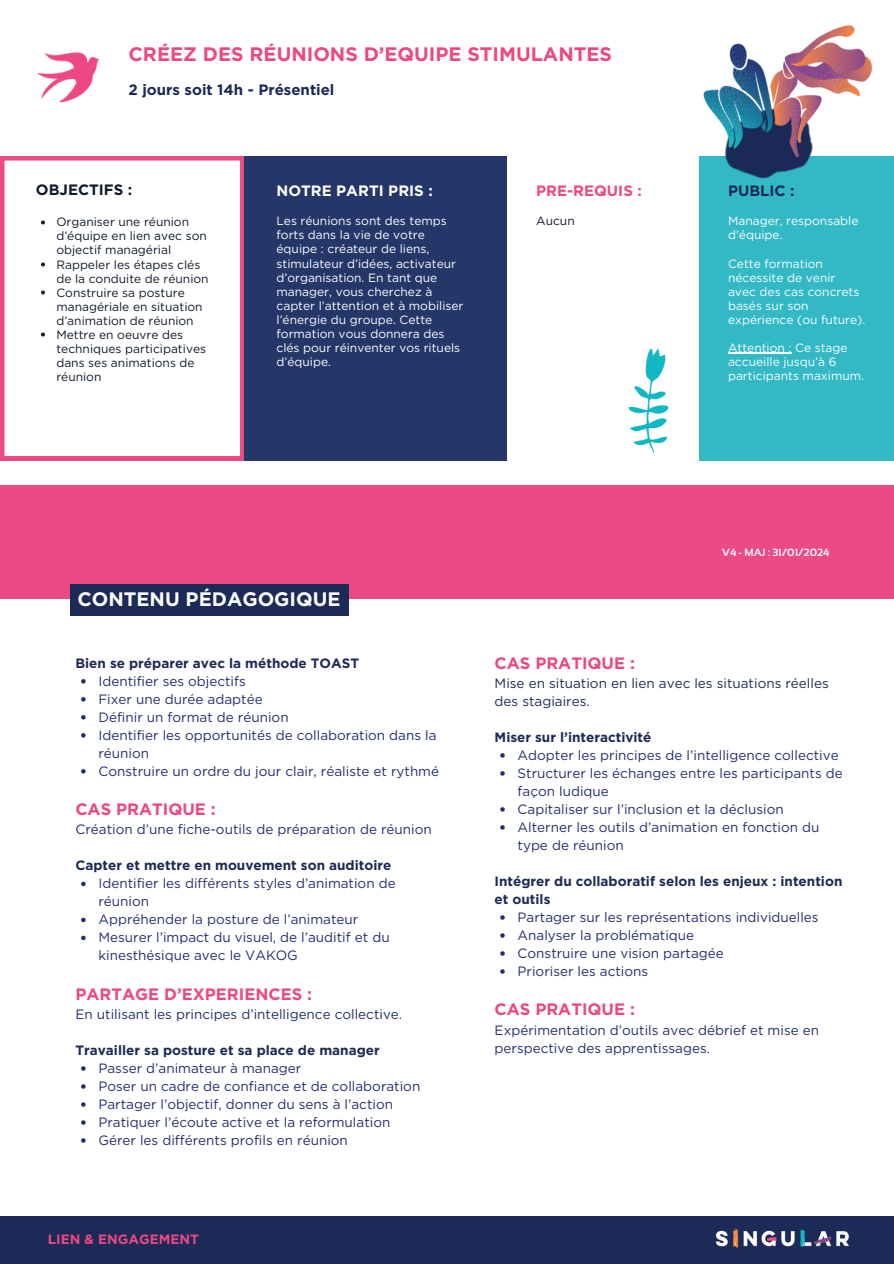
<style>
.page{position:relative;width:894px;height:1264px;background:#fff}
.page>*{position:absolute;margin:0;border:0;box-sizing:border-box;transform-origin:0 0}
.t1{font:700 19.5px "Gotham";color:#ec4884}
.t2{font:700 19.5px "Gotham";color:#fefefe}
.t3{font:700 16.5px "Gotham";color:#ec4884}
.t4{font:700 15px "Gotham";color:#1c2a57}
.t5{font:700 15px "Gotham";color:#fefefe}
.t6{font:700 15px "Gotham";color:#ec4884}
.t7{font:700 15px "Gotham";color:#0f1a2b}
.t8{font:13.5px/18px "Gotham";color:#232d71}
.t9{font:700 13.5px/18px "Gotham";color:#1c2a57}
.t10{font:13.5px/18px "Gotham";color:#1c2a57}
.t11{font:700 13.5px "Gotham";color:#ec4884}
.t12{font:12px/14px "Gotham";color:#fefefe}
.t13{font:12px/14px "Gotham";color:#0f1a2b}
.t14{font:12px/14px "Gotham";color:#fff}
.t15{font:700 10.5px "Sansation";color:#fefefe}
</style>
<div class="page">
<svg style="left:0;top:156px;width:244px;height:304px"></svg>
<div style="left:244px;top:156px;width:263px;height:304px;background:#233567"></div>
<div style="left:0;top:485px;width:893px;height:113px;background:#ec4884"></div>
<div style="left:698px;top:156px;width:195px;height:304px;background:#31b8c5"></div>
<img style="left:38px;top:52px;width:62px;height:51px">
<hr style="left:727px;top:352px;width:64px;height:1px;background:#fff">
<img style="left:725px;top:159px;width:84px;height:20px">
<img style="left:703px;top:25px;width:170px;height:134px">
<div style="left:0;top:1216px;width:893px;height:47px;background:#1c2a57"></div>
<img style="left:628px;top:348px;width:41px;height:104px">
<svg style="left:41px;top:220px;width:4px;height:4px"></svg>
<svg style="left:41px;top:262px;width:4px;height:4px"></svg>
<svg style="left:41px;top:290px;width:4px;height:4px"></svg>
<svg style="left:41px;top:332px;width:4px;height:4px"></svg>
<div style="left:70px;top:584px;width:278px;height:31px;background:#1c2a57"></div>
<svg style="left:81px;top:679px;width:5px;height:4px"></svg>
<svg style="left:81px;top:697px;width:5px;height:4px"></svg>
<svg style="left:81px;top:715px;width:5px;height:4px"></svg>
<svg style="left:81px;top:733px;width:5px;height:4px"></svg>
<svg style="left:81px;top:769px;width:5px;height:4px"></svg>
<svg style="left:81px;top:881px;width:5px;height:5px"></svg>
<svg style="left:81px;top:917px;width:5px;height:5px"></svg>
<svg style="left:81px;top:935px;width:5px;height:5px"></svg>
<svg style="left:81px;top:1066px;width:5px;height:4px"></svg>
<svg style="left:81px;top:1084px;width:5px;height:4px"></svg>
<svg style="left:81px;top:1102px;width:5px;height:4px"></svg>
<svg style="left:81px;top:1120px;width:5px;height:4px"></svg>
<svg style="left:81px;top:1138px;width:5px;height:4px"></svg>
<svg style="left:500px;top:753px;width:4px;height:4px"></svg>
<svg style="left:500px;top:771px;width:4px;height:4px"></svg>
<svg style="left:500px;top:807px;width:4px;height:4px"></svg>
<svg style="left:500px;top:825px;width:4px;height:4px"></svg>
<svg style="left:500px;top:915px;width:4px;height:4px"></svg>
<svg style="left:500px;top:933px;width:4px;height:4px"></svg>
<svg style="left:500px;top:951px;width:4px;height:4px"></svg>
<svg style="left:500px;top:969px;width:4px;height:4px"></svg>
<img style="left:715px;top:1228px;width:134px;height:21px">
<h1 class="t1" style="left:128px;top:42px;width:485px">CRÉEZ DES RÉUNIONS D’EQUIPE STIMULANTES</h1>
<p class="t4" style="left:128px;top:80px;width:207px">2 jours soit 14h - Présentiel</p>
<p class="t7" style="left:36px;top:181px;width:98px">OBJECTIFS :</p>
<p class="t13" style="left:56px;top:215px;width:154px">Organiser une réunion d’équipe en lien avec son objectif managérial<br>Rappeler les étapes clés de la conduite de réunion<br>Construire sa posture managériale en situation d’animation de réunion<br>Mettre en oeuvre des techniques participatives dans ses animations de réunion</p>
<p class="t5" style="left:276px;top:182px;width:158px">NOTRE PARTI PRIS :</p>
<p class="t12" style="left:276px;top:214px;width:188px">Les réunions sont des temps forts dans la vie de votre équipe : créateur de liens, stimulateur d’idées, activateur d’organisation. En tant que manager, vous cherchez à capter l’attention et à mobiliser l’énergie du groupe. Cette formation vous donnera des clés pour réinventer vos rituels d’équipe.</p>
<p class="t6" style="left:536px;top:182px;width:107px">PRE-REQUIS :</p>
<p class="t13" style="left:536px;top:214px;width:40px">Aucun</p>
<h2 class="t2" style="left:77px;top:587px;width:264px">CONTENU PÉDAGOGIQUE</h2>
<p class="t4" style="left:727px;top:182px;width:68px">PUBLIC :</p>
<p class="t14" style="left:727px;top:214px;width:132px">Manager, responsable d'équipe.</p>
<p class="t14" style="left:727px;top:256px;width:139px">Cette formation nécessite de venir avec des cas concrets basés sur son expérience (ou future).</p>
<p class="t14" style="left:727px;top:340px;width:137px">Attention : Ce stage accueille jusqu’à 6 participants maximum.</p>
<h3 class="t15" style="left:722px;top:546px;width:109px">V4 - MAJ : 31/01/2024</h3>
<p class="t9" style="left:75px;top:654px;width:285px">Bien se préparer avec la méthode TOAST</p>
<p class="t8" style="left:98px;top:672px;width:149px">Identifier ses objectifs</p>
<p class="t8" style="left:98px;top:690px;width:166px">Fixer une durée adaptée</p>
<h1 class="t8" style="left:98px;top:708px;width:192px">Définir un format de réunion</h1>
<h5 class="t8" style="left:98px;top:726px;width:339px">Identifier les opportunités de collaboration dans la réunion</h5>
<p class="t8" style="left:98px;top:762px;width:342px">Construire un ordre du jour clair, réaliste et rythmé</p>
<p class="t3" style="left:75px;top:799px;width:142px">CAS PRATIQUE :</p>
<p class="t8" style="left:75px;top:820px;width:357px">Création d’une fiche-outils de préparation de réunion</p>
<p class="t9" style="left:75px;top:856px;width:317px">Capter et mettre en mouvement son auditoire</p>
<p class="t8" style="left:98px;top:874px;width:299px">Identifier les différents styles d’animation de réunion</p>
<p class="t8" style="left:98px;top:910px;width:261px">Appréhender la posture de l’animateur</p>
<h6 class="t8" style="left:98px;top:928px;width:292px">Mesurer l’impact du visuel, de l’auditif et du kinesthésique avec le VAKOG</h6>
<h5 class="t3" style="left:75px;top:984px;width:238px">PARTAGE D’EXPERIENCES :</h5>
<h5 class="t8" style="left:75px;top:1005px;width:328px">En utilisant les principes d’intelligence collective.</h5>
<p class="t9" style="left:75px;top:1041px;width:305px">Travailler sa posture et sa place de manager</p>
<p class="t8" style="left:98px;top:1059px;width:204px">Passer d’animateur à manager</p>
<p class="t8" style="left:98px;top:1077px;width:323px">Poser un cadre de confiance et de collaboration</p>
<h6 class="t8" style="left:98px;top:1095px;width:296px">Partager l’objectif, donner du sens à l’action</h6>
<h5 class="t8" style="left:98px;top:1113px;width:293px">Pratiquer l’écoute active et la reformulation</h5>
<p class="t8" style="left:98px;top:1131px;width:251px">Gérer les différents profils en réunion</p>
<p class="t11" style="left:48px;top:1231px;width:152px">LIEN &amp; ENGAGEMENT</p>
<p class="t3" style="left:494px;top:653px;width:142px">CAS PRATIQUE :</p>
<p class="t10" style="left:494px;top:674px;width:335px">Mise en situation en lien avec les situations réelles des stagiaires.</p>
<p class="t9" style="left:494px;top:728px;width:158px">Miser sur l’interactivité</p>
<p class="t8" style="left:517px;top:746px;width:322px">Adopter les principes de l’intelligence collective</p>
<p class="t8" style="left:517px;top:764px;width:326px">Structurer les échanges entre les participants de façon ludique</p>
<h6 class="t8" style="left:517px;top:800px;width:267px">Capitaliser sur l’inclusion et la déclusion</h6>
<h5 class="t8" style="left:517px;top:818px;width:303px">Alterner les outils d’animation en fonction du type de réunion</h5>
<p class="t9" style="left:494px;top:872px;width:349px">Intégrer du collaboratif selon les enjeux : intention et outils</p>
<p class="t8" style="left:517px;top:908px;width:302px">Partager sur les représentations individuelles</p>
<p class="t8" style="left:517px;top:926px;width:178px">Analyser la problématique</p>
<p class="t8" style="left:517px;top:944px;width:208px">Construire une vision partagée</p>
<h5 class="t8" style="left:517px;top:962px;width:132px">Prioriser les actions</h5>
<p class="t3" style="left:494px;top:999px;width:142px">CAS PRATIQUE :</p>
<p class="t8" style="left:494px;top:1020px;width:326px">Expérimentation d’outils avec débrief et mise en perspective des apprentissages.</p>
</div>
